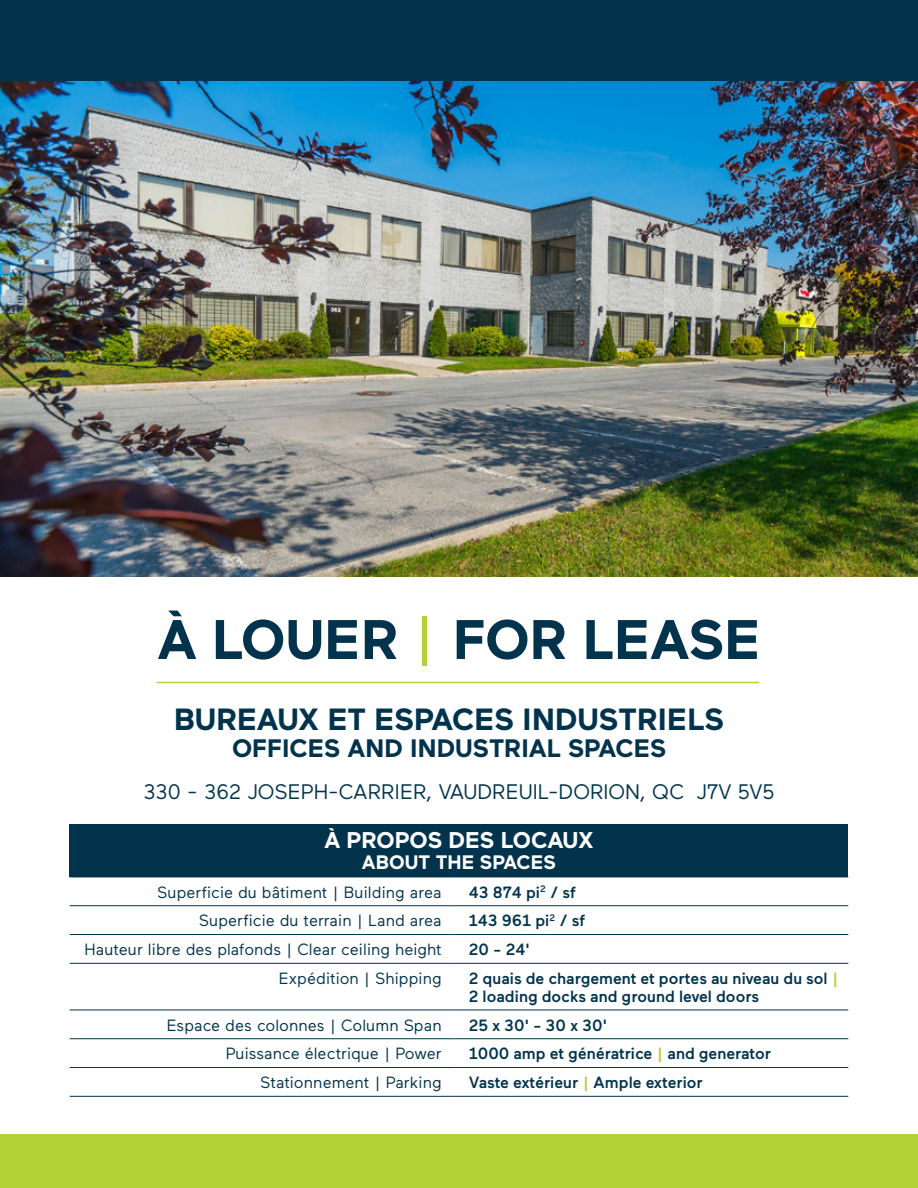
<style>
.page{position:relative;width:918px;height:1188px;background:#fff}
.page>*{position:absolute;margin:0;border:0;box-sizing:border-box;transform-origin:0 0}
.t1{font:700 55.5px "Maax";color:#02334d}
.t2{font:700 30.6px "Maax";color:#02334d}
.t3{font:700 25.2px "Maax";color:#02334d}
.t4{font:700 22.65px "Maax";letter-spacing:-.005em;color:#fff}
.t5{font:21px "Maax";color:#02334d}
.t6{font:700 19.5px "Maax";color:#fff}
.t7{font:16.2px "Maax";color:#02334d}
.t8{font:500 16.2px/17.9px "Maax";color:#02334d}
.s1{font-weight:400;color:#b3d234}
.s2{color:#b3d234}
</style>
<div class="page">
<img style="left:0;top:80px;width:918px;height:497px">
<div style="left:0;top:0;width:918px;height:80px;background:#02334d"></div>
<div style="left:0;top:1134px;width:918px;height:54px;background:#b3d234"></div>
<hr style="left:157px;top:682px;width:602px;height:1px;background:#b3d234">
<div style="left:70px;top:824px;width:778px;height:53px;background:#02334d"></div>
<hr style="left:70px;top:877px;width:385px;height:1px;background:#02334d">
<hr style="left:455px;top:877px;width:393px;height:1px;background:#02334d">
<hr style="left:70px;top:905px;width:385px;height:1px;background:#02334d">
<hr style="left:455px;top:905px;width:393px;height:1px;background:#02334d">
<hr style="left:70px;top:934px;width:385px;height:1px;background:#02334d">
<hr style="left:455px;top:934px;width:393px;height:1px;background:#02334d">
<hr style="left:70px;top:963px;width:385px;height:1px;background:#02334d">
<hr style="left:455px;top:963px;width:393px;height:1px;background:#02334d">
<hr style="left:70px;top:1010px;width:385px;height:1px;background:#02334d">
<hr style="left:455px;top:1010px;width:393px;height:1px;background:#02334d">
<hr style="left:70px;top:1038px;width:385px;height:1px;background:#02334d">
<hr style="left:455px;top:1038px;width:393px;height:1px;background:#02334d">
<hr style="left:70px;top:1067px;width:385px;height:1px;background:#02334d">
<hr style="left:455px;top:1067px;width:393px;height:1px;background:#02334d">
<hr style="left:70px;top:1096px;width:385px;height:1px;background:#02334d">
<hr style="left:455px;top:1096px;width:393px;height:1px;background:#02334d">
<p class="t1" style="left:158px;top:610px;width:604px">À LOUER <span class="s1">|</span> FOR LEASE</p>
<p class="t2" style="left:174px;top:703px;width:552px">BUREAUX ET ESPACES INDUSTRIELS</p>
<p class="t3" style="left:232px;top:734px;width:436px">OFFICES AND INDUSTRIAL SPACES</p>
<p class="t5" style="left:144px;top:780px;width:632px">330 - 362 JOSEPH-CARRIER, VAUDREUIL-DORION, QC J7V 5V5</p>
<p class="t4" style="left:324px;top:828px;width:271px">À PROPOS DES LOCAUX</p>
<p class="t6" style="left:362px;top:852px;width:196px">ABOUT THE SPACES</p>
<p class="t7" style="left:157px;top:883px;width:286px">Superficie du bâtiment | Building area</p>
<p class="t8" style="left:469px;top:883px;width:109px">43 874 pi<sup>2</sup> / sf</p>
<p class="t7" style="left:199px;top:912px;width:244px">Superficie du terrain | Land area</p>
<p class="t8" style="left:469px;top:912px;width:118px">143 961 pi<sup>2</sup> / sf</p>
<p class="t7" style="left:85px;top:941px;width:359px">Hauteur libre des plafonds | Clear ceiling height</p>
<p class="t8" style="left:469px;top:941px;width:63px">20 - 24'</p>
<p class="t7" style="left:279px;top:970px;width:164px">Expédition | Shipping</p>
<p class="t8" style="left:469px;top:970px;width:372px">2 quais de chargement et portes au niveau du sol <span class="s2">|<br></span>2 loading docks and ground level doors</p>
<p class="t7" style="left:167px;top:1016px;width:277px">Espace des colonnes | Column Span</p>
<p class="t8" style="left:469px;top:1016px;width:140px">25 x 30' - 30 x 30'</p>
<p class="t7" style="left:226px;top:1045px;width:218px">Puissance électrique | Power</p>
<p class="t8" style="left:469px;top:1045px;width:304px">1000 amp et génératrice <span class="s2">|</span> and generator</p>
<p class="t7" style="left:260px;top:1074px;width:183px">Stationnement | Parking</p>
<p class="t8" style="left:469px;top:1074px;width:235px">Vaste extérieur <span class="s2">|</span> Ample exterior</p>
</div>
